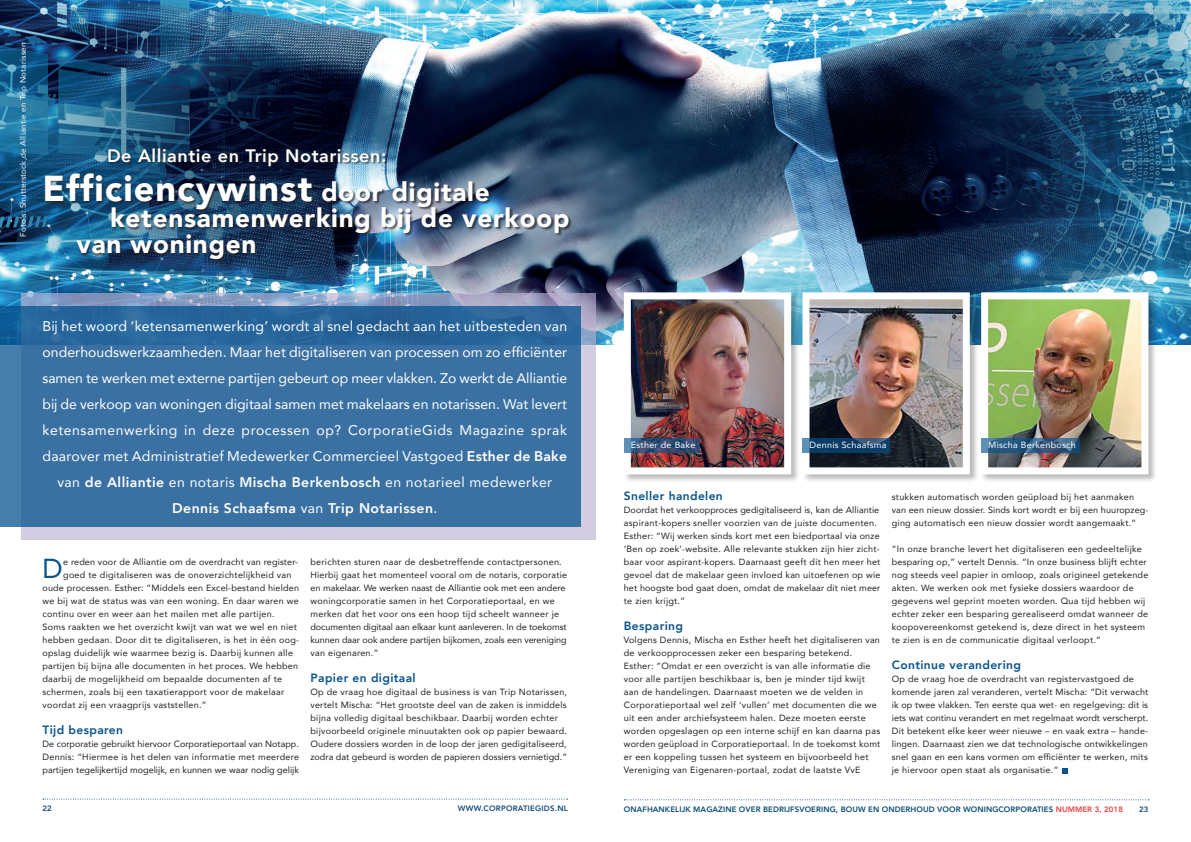
<style>
.page{position:relative;width:1191px;height:842px;background:#fff}
.page>*{position:absolute;margin:0;border:0;box-sizing:border-box;transform-origin:0 0}
.t1{font:900 36px "Avenir";letter-spacing:.03em;color:#fff}
.t2{font:27.4px "Avenir";color:#07538e}
.t3{font:900 26px "Avenir";letter-spacing:.03em;color:#fff}
.t4{font:800 18px "Avenir";letter-spacing:.03em;color:#fff}
.t5{font:14px "Avenir";letter-spacing:.015em;color:#fff}
.t6{font:14px/26px "Avenir";letter-spacing:.04em;color:#fff}
.t7{font:14px "Avenir";letter-spacing:-.005em;color:#fff}
.t8{font:800 14px "Avenir";letter-spacing:.03em;color:#fff}
.t9{font:800 12px "Avenir";letter-spacing:.03em;color:#07538e}
.t10{font:9px/13px "Avenir";letter-spacing:.03em;color:#231f20}
.t11{font:9px/13px "Avenir";letter-spacing:.005em;color:#231f20}
.t12{font:9px "Avenir";color:#231f20}
.t13{font:9px "Avenir";letter-spacing:.01em;color:#231f20}
.t14{font:9px "Avenir";letter-spacing:-.005em;color:#231f20}
.t15{font:9px "Avenir";letter-spacing:.03em;color:#fff}
.t16{font:8px "Avenir";letter-spacing:.03em;color:#fff}
.t17{font:800 7.8px "Avenir";letter-spacing:.01em;color:#074b75}
.t18{font:800 7.8px "Avenir";letter-spacing:.03em;color:#144a7c}
.s1{font-size:26px}
.s2{font-weight:800}
.s3{font-weight:400}
.s4{color:#ea3f3c}
</style>
<div class="page">
<svg style="left:624px;top:799px;width:525px;height:1px"></svg>
<svg style="left:43px;top:799px;width:525px;height:1px"></svg>
<img style="left:0;top:0;width:1191px;height:344px">
<div style="left:45px;top:148px;width:527px;height:115px;background:#231f20;opacity:.75"></div>
<svg style="left:21px;top:293px;width:574px;height:246px;background:#b2b7d2"></svg>
<svg style="left:1062px;top:768px;width:5px;height:5px"></svg>
<div style="left:0;top:306px;width:581px;height:220px;background:linear-gradient(to bottom,#2e6a9d,#3f75a4)"></div>
<div style="left:623px;top:292px;width:177px;height:191px;background:#231f20;opacity:.3"></div>
<img style="left:632px;top:300px;width:151px;height:166px">
<div style="left:624px;top:292px;width:167px;height:182px;border:7px solid #fff"></div>
<div style="left:802px;top:292px;width:176px;height:191px;background:#231f20;opacity:.3"></div>
<img style="left:810px;top:300px;width:151px;height:166px">
<div style="left:802px;top:292px;width:167px;height:182px;border:7px solid #fff"></div>
<div style="left:980px;top:292px;width:177px;height:191px;background:#231f20;opacity:.3"></div>
<img style="left:989px;top:300px;width:151px;height:166px">
<div style="left:981px;top:292px;width:167px;height:182px;border:7px solid #fff"></div>
<svg style="left:624px;top:438px;width:75px;height:14px"></svg>
<svg style="left:802px;top:438px;width:88px;height:14px"></svg>
<svg style="left:981px;top:438px;width:98px;height:14px"></svg>
<p class="t16" style="left:17px;top:237px;width:196px;rotate:-90deg">Foto’s: Shutterstock,de Alliantie en Trip Notarissen</p>
<p class="t4" style="left:107px;top:142px;width:281px">De Alliantie en Trip Notarissen:</p>
<p class="t1" style="left:43px;top:158px;width:449px">Efficiencywinst <span class="s1">door digitale</span></p>
<p class="t3" style="left:110px;top:196px;width:460px">ketensamenwerking bij de verkoop</p>
<p class="t3" style="left:76px;top:222px;width:181px">van woningen</p>
<p class="t5" style="left:43px;top:315px;width:526px">Bij het woord ‘ketensamenwerking’ wordt al snel gedacht aan het uitbesteden van</p>
<p class="t5" style="left:43px;top:341px;width:526px">onderhoudswerkzaamheden. Maar het digitaliseren van processen om zo efficiënter</p>
<p class="t7" style="left:43px;top:367px;width:526px">samen te werken met externe partijen gebeurt op meer vlakken. Zo werkt de Alliantie</p>
<p class="t5" style="left:43px;top:393px;width:526px">bij de verkoop van woningen digitaal samen met makelaars en notarissen. Wat levert</p>
<p class="t6" style="left:43px;top:417px;width:526px">ketensamenwerking in deze processen op? CorporatieGids Magazine sprak daarover met Administratief Medewerker Commercieel Vastgoed <span class="s2">Esther de Bake</span></p>
<p class="t5" style="left:57px;top:471px;width:496px">van <span class="s2">de Alliantie</span> en notaris <span class="s2">Mischa Berkenbosch</span> en notarieel medewerker</p>
<p class="t8" style="left:172px;top:498px;width:267px">Dennis Schaafsma <span class="s3">van</span> Trip Notarissen<span class="s3">.</span></p>
<p class="t2" style="left:43px;top:547px;width:22px">D</p>
<p class="t10" style="left:63px;top:555px;width:236px">e reden voor de Alliantie om de overdracht van register-</p>
<p class="t10" style="left:43px;top:568px;width:258px;text-indent:21px">goed te digitaliseren was de onoverzichtelijkheid van oude processen. Esther: “Middels een Excel-bestand hielden</p>
<p class="t10" style="left:43px;top:594px;width:258px">we bij wat de status was van een woning. En daar waren we</p>
<p class="t10" style="left:43px;top:607px;width:258px">continu over en weer aan het mailen met alle partijen.<br>Soms raakten we het overzicht kwijt van wat we wel en niet hebben gedaan. Door dit te digitaliseren, is het in één oog-</p>
<p class="t10" style="left:43px;top:646px;width:257px">opslag duidelijk wie waarmee bezig is. Daarbij kunnen alle partijen bij bijna alle documenten in het proces. We hebben</p>
<p class="t10" style="left:43px;top:672px;width:243px">daarbij de mogelijkheid om bepaalde documenten af te schermen, zoals bij een taxatierapport voor de makelaar voordat zij een vraagprijs vaststellen.”</p>
<p class="t9" style="left:43px;top:721px;width:82px">Tijd besparen</p>
<p class="t12" style="left:43px;top:737px;width:258px">De corporatie gebruikt hiervoor Corporatieportaal van Notapp.</p>
<p class="t11" style="left:43px;top:750px;width:258px">Dennis: “Hiermee is het delen van informatie met meerdere partijen tegelijkertijd mogelijk, en kunnen we waar nodig gelijk</p>
<p class="t10" style="left:310px;top:555px;width:258px">berichten sturen naar de desbetreffende contactpersonen.<br>Hierbij gaat het momenteel vooral om de notaris, corporatie</p>
<p class="t12" style="left:310px;top:581px;width:256px">en makelaar. We werken naast de Alliantie ook met een andere</p>
<p class="t10" style="left:310px;top:594px;width:258px">woningcorporatie samen in het Corporatieportaal, en we merken dat het voor ons een hoop tijd scheelt wanneer je documenten digitaal aan elkaar kunt aanleveren. In de toekomst</p>
<p class="t14" style="left:310px;top:633px;width:258px">kunnen daar ook andere partijen bijkomen, zoals een vereniging</p>
<p class="t10" style="left:310px;top:646px;width:69px">van eigenaren.”</p>
<p class="t9" style="left:310px;top:669px;width:107px">Papier en digitaal</p>
<p class="t10" style="left:310px;top:685px;width:258px">Op de vraag hoe digitaal de business is van Trip Notarissen,</p>
<p class="t10" style="left:310px;top:698px;width:258px">vertelt Mischa: “Het grootste deel van de zaken is inmiddels</p>
<p class="t10" style="left:310px;top:711px;width:258px">bijna volledig digitaal beschikbaar. Daarbij worden echter bijvoorbeeld originele minuutakten ook op papier bewaard.<br>Oudere dossiers worden in de loop der jaren gedigitaliseerd,</p>
<p class="t11" style="left:310px;top:750px;width:258px">zodra dat gebeurd is worden de papieren dossiers vernietigd.”</p>
<p class="t15" style="left:631px;top:438px;width:66px">Esther de Bake</p>
<p class="t15" style="left:809px;top:438px;width:78px">Dennis Schaafsma</p>
<p class="t15" style="left:988px;top:438px;width:89px">Mischa Berkenbosch</p>
<p class="t9" style="left:624px;top:487px;width:100px">Sneller handelen</p>
<p class="t13" style="left:624px;top:503px;width:257px">Doordat het verkoopproces gedigitaliseerd is, kan de Alliantie</p>
<p class="t10" style="left:624px;top:516px;width:255px">aspirant-kopers sneller voorzien van de juiste documenten.</p>
<p class="t10" style="left:624px;top:529px;width:257px">Esther: “Wij werken sinds kort met een biedportaal via onze</p>
<p class="t10" style="left:624px;top:542px;width:257px">‘Ben op zoek’-website. Alle relevante stukken zijn hier zicht-</p>
<p class="t10" style="left:624px;top:555px;width:258px">baar voor aspirant-kopers. Daarnaast geeft dit hen meer het</p>
<p class="t10" style="left:624px;top:568px;width:258px">gevoel dat de makelaar geen invloed kan uitoefenen op wie</p>
<p class="t10" style="left:624px;top:581px;width:258px">het hoogste bod gaat doen, omdat de makelaar dit niet meer</p>
<p class="t10" style="left:624px;top:594px;width:63px">te zien krijgt.”</p>
<p class="t9" style="left:624px;top:617px;width:61px">Besparing</p>
<p class="t10" style="left:624px;top:633px;width:258px">Volgens Dennis, Mischa en Esther heeft het digitaliseren van</p>
<p class="t10" style="left:624px;top:646px;width:230px">de verkoopprocessen zeker een besparing betekend.</p>
<p class="t10" style="left:624px;top:659px;width:258px">Esther: “Omdat er een overzicht is van alle informatie die voor alle partijen beschikbaar is, ben je minder tijd kwijt aan de handelingen. Daarnaast moeten we de velden in Corporatieportaal wel zelf ‘vullen’ met documenten die we uit een ander archiefsysteem halen. Deze moeten eerste worden opgeslagen op een interne schijf en kan daarna pas</p>
<p class="t10" style="left:624px;top:737px;width:258px">worden geüpload in Corporatieportaal. In de toekomst komt</p>
<p class="t10" style="left:624px;top:750px;width:246px">er een koppeling tussen het systeem en bijvoorbeeld het</p>
<p class="t10" style="left:624px;top:763px;width:238px">Vereniging van Eigenaren-portaal, zodat de laatste VvE</p>
<p class="t10" style="left:891px;top:490px;width:244px">stukken automatisch worden geüpload bij het aanmaken</p>
<p class="t10" style="left:891px;top:503px;width:258px">van een nieuw dossier. Sinds kort wordt er bij een huuropzeg-</p>
<p class="t10" style="left:891px;top:516px;width:246px">ging automatisch een nieuw dossier wordt aangemaakt.”</p>
<p class="t10" style="left:891px;top:542px;width:251px">“In onze branche levert het digitaliseren een gedeeltelijke</p>
<p class="t10" style="left:891px;top:555px;width:256px">besparing op,” vertelt Dennis. “In onze business blijft echter</p>
<p class="t10" style="left:891px;top:568px;width:258px">nog steeds veel papier in omloop, zoals origineel getekende</p>
<p class="t10" style="left:891px;top:581px;width:258px">akten. We werken ook met fysieke dossiers waardoor de gegevens wel geprint moeten worden. Qua tijd hebben wij echter zeker een besparing gerealiseerd omdat wanneer de koopovereenkomst getekend is, deze direct in het systeem te zien is en de communicatie digitaal verloopt.”</p>
<p class="t9" style="left:891px;top:656px;width:131px">Continue verandering</p>
<p class="t10" style="left:891px;top:672px;width:258px">Op de vraag hoe de overdracht van registervastgoed de komende jaren zal veranderen, vertelt Mischa: “Dit verwacht</p>
<p class="t10" style="left:891px;top:698px;width:258px">ik op twee vlakken. Ten eerste qua wet- en regelgeving: dit is</p>
<p class="t11" style="left:891px;top:711px;width:258px">iets wat continu verandert en met regelmaat wordt verscherpt.</p>
<p class="t10" style="left:891px;top:724px;width:258px">Dit betekent elke keer weer nieuwe – en vaak extra – hande-</p>
<p class="t10" style="left:891px;top:737px;width:257px">lingen. Daarnaast zien we dat technologische ontwikkelingen</p>
<p class="t10" style="left:891px;top:750px;width:257px">snel gaan en een kans vormen om efficiënter te werken, mits</p>
<p class="t10" style="left:891px;top:763px;width:168px">je hiervoor open staat als organisatie.”</p>
<p class="t18" style="left:43px;top:803px;width:11px">22</p>
<p class="t18" style="left:458px;top:803px;width:111px">WWW.CORPORATIEGIDS.NL</p>
<p class="t17" style="left:624px;top:803px;width:500px">ONAFHANKELIJK MAGAZINE OVER BEDRIJFSVOERING, BOUW EN ONDERHOUD VOOR WONINGCORPORATIES <span class="s4">NUMMER 3, 2018</span></p>
<p class="t18" style="left:1139px;top:803px;width:11px">23</p>
</div>
